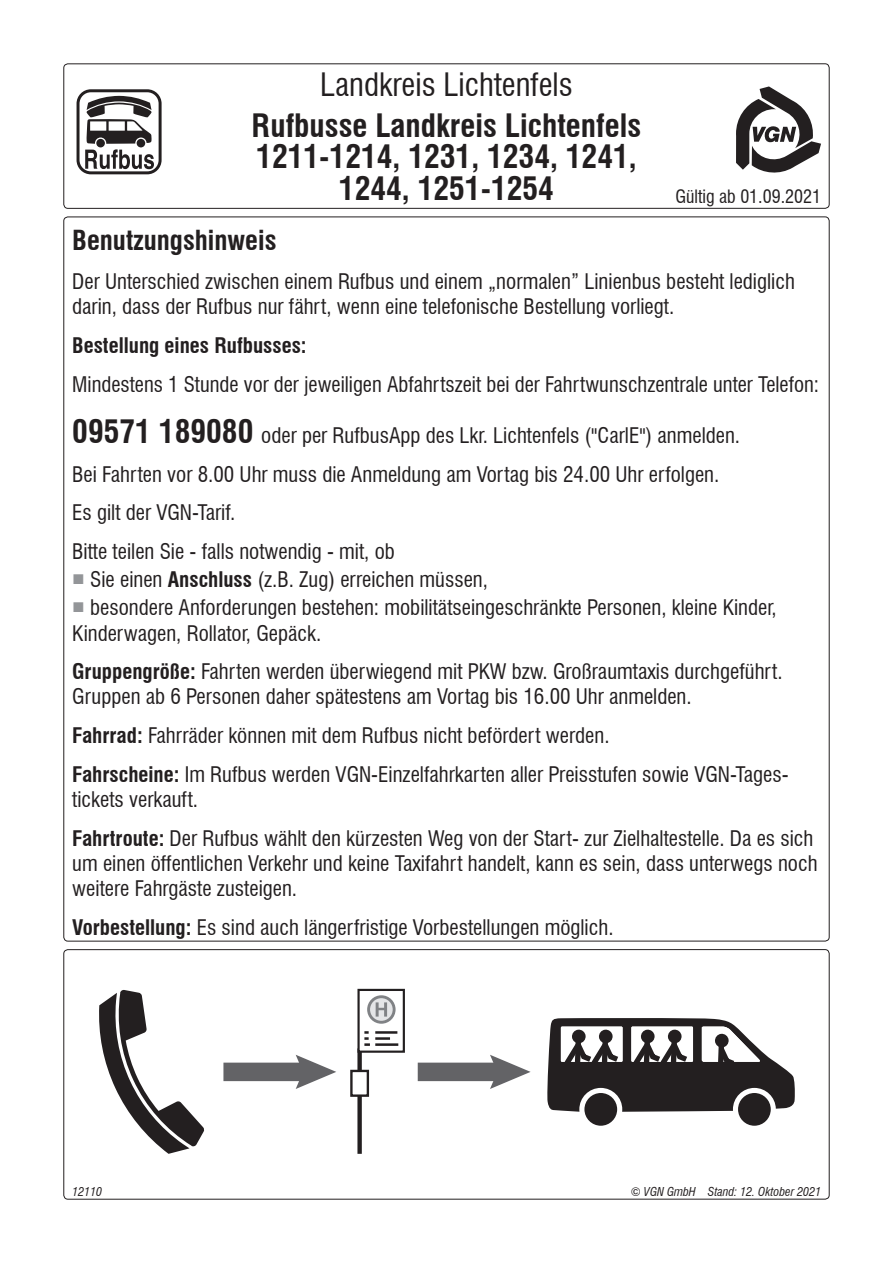
<style>
.page{position:relative;width:893px;height:1263px;background:#fff}
.page>*{position:absolute;margin:0;border:0;box-sizing:border-box;transform-origin:0 0}
.t1{font:700 condensed 31.5px/31.5px "Swiss 721 BT";color:#231f20;text-align:center}
.t2{font:condensed 31.5px "Swiss 721 BT";color:#231f20}
.t3{font:700 condensed 27px "Swiss 721 BT";color:#231f20}
.t4{font:condensed 21px/38.7px "Swiss 721 BT";color:#231f20}
.t5{font:700 condensed 21px "Swiss 721 BT";color:#231f20}
.t6{font:condensed 18px "Swiss 721 BT";color:#231f20}
.t7{font:italic condensed 12px "Swiss 721 BT";color:#231f20}
.s1{font-weight:700;font-size:31.5px}
.s2{font-family:"Arial";font-stretch:normal;color:#939598}
.s3{font-weight:700}
</style>
<div class="page">
<div style="left:63px;top:63px;width:767px;height:146px;border:1px solid #231f20;border-radius:4px"></div>
<div style="left:63px;top:949px;width:767px;height:250px;border:1px solid #231f20;border-radius:4px"></div>
<svg style="left:99px;top:990px;width:105px;height:164px"></svg>
<div style="left:357px;top:1048px;width:5px;height:106px;background:#231f20"></div>
<div style="left:359px;top:990px;width:45px;height:62px;background:#fff"></div>
<div style="left:357px;top:989px;width:48px;height:64px;border:2px solid #231f20"></div>
<svg style="left:369px;top:997px;width:25px;height:25px"></svg>
<div style="left:367px;top:995px;width:29px;height:29px;border:3px solid #808285;border-radius:50%"></div>
<svg style="left:376px;top:1002px;width:11px;height:14px"></svg>
<hr style="left:375px;top:1031px;width:22px;height:3px;background:#231f20">
<hr style="left:375px;top:1037px;width:15px;height:3px;background:#231f20">
<hr style="left:375px;top:1043px;width:23px;height:3px;background:#231f20">
<svg style="left:364px;top:1031px;width:6px;height:15px"></svg>
<div style="left:351px;top:1071px;width:17px;height:25px;background:#fff"></div>
<div style="left:350px;top:1070px;width:19px;height:27px;border:2px solid #231f20"></div>
<div style="left:223px;top:1062px;width:86px;height:19px;background:#636366"></div>
<svg style="left:296px;top:1055px;width:40px;height:34px"></svg>
<div style="left:418px;top:1062px;width:85px;height:19px;background:#636366"></div>
<svg style="left:490px;top:1055px;width:41px;height:34px"></svg>
<div style="left:738px;top:1093px;width:33px;height:33px;background:#231f20;border-radius:50%"></div>
<div style="left:584px;top:1093px;width:33px;height:33px;background:#231f20;border-radius:50%"></div>
<svg style="left:547px;top:1018px;width:248px;height:94px"></svg>
<div style="left:715px;top:1033px;width:14px;height:15px;background:#231f20;border-radius:50%"></div>
<svg style="left:736px;top:86px;width:85px;height:87px"></svg>
<div style="left:77px;top:89px;width:85px;height:85px;border:3px solid #231f20;border-radius:13px"></div>
<svg style="left:85px;top:96px;width:69px;height:73px"></svg>
<div style="left:137px;top:139px;width:8px;height:8px;background:#231f20;border-radius:50%"></div>
<div style="left:96px;top:139px;width:9px;height:8px;background:#231f20;border-radius:50%"></div>
<h1 class="t2" style="left:320px;top:66px;width:254px">Landkreis Lichtenfels</h1>
<h1 class="t1" style="left:252px;top:110px;width:391px">Rufbusse Landkreis Lichtenfels<br>1211-1214, 1231, 1234, 1241,<br>1244, 1251-1254</h1>
<p class="t6" style="left:675px;top:186px;width:147px">Gültig ab 01.09.2021</p>
<p class="t3" style="left:72px;top:224px;width:206px">Benutzungshinweis</p>
<p class="t4" style="left:72px;top:269px;width:724px;line-height:25.2px">Der Unterschied zwischen einem Rufbus und einem „normalen” Linienbus besteht lediglich darin, dass der Rufbus nur fährt, wenn eine telefonische Bestellung vorliegt.</p>
<p class="t5" style="left:72px;top:333px;width:236px">Bestellung eines Rufbusses:</p>
<p class="t4" style="left:72px;top:364px;width:748px">Mindestens 1 Stunde vor der jeweiligen Abfahrtszeit bei der Fahrtwunschzentrale unter Telefon:</p>
<p class="t4" style="left:72px;top:416px;width:669px"><span class="s1">09571 189080</span> oder per RufbusApp des Lkr. Lichtenfels ("CarlE") anmelden.<br>Bei Fahrten vor 8.00 Uhr muss die Anmeldung am Vortag bis 24.00 Uhr erfolgen.<br>Es gilt der VGN-Tarif.<br>Bitte teilen Sie - falls notwendig - mit, ob</p>
<p class="t4" style="left:72px;top:560px;width:417px"><span class="s2">■</span> Sie einen <span class="s3">Anschluss</span> (z.B. Zug) erreichen müssen,</p>
<p class="t4" style="left:72px;top:595px;width:706px;line-height:25.2px"><span class="s2">■</span> besondere Anforderungen bestehen: mobilitätseingeschränkte Personen, kleine Kinder,<br>Kinderwagen, Rollator, Gepäck.</p>
<p class="t4" style="left:72px;top:659px;width:712px;line-height:25.2px"><span class="s3">Gruppengröße:</span> Fahrten werden überwiegend mit PKW bzw. Großraumtaxis durchgeführt.<br>Gruppen ab 6 Personen daher spätestens am Vortag bis 16.00 Uhr anmelden.</p>
<p class="t4" style="left:72px;top:716px;width:718px"><span class="s3">Fahrrad:</span> Fahrräder können mit dem Rufbus nicht befördert werden.<br><span class="s3">Fahrscheine:</span> Im Rufbus werden VGN-Einzelfahrkarten aller Preisstufen sowie VGN-Tages-</p>
<p class="t4" style="left:72px;top:780px;width:743px">tickets verkauft.<br><span class="s3">Fahrtroute:</span> Der Rufbus wählt den kürzesten Weg von der Start- zur Zielhaltestelle. Da es sich</p>
<p class="t4" style="left:72px;top:851px;width:747px;line-height:25.2px">um einen öffentlichen Verkehr und keine Taxifahrt handelt, kann es sein, dass unterwegs noch weitere Fahrgäste zusteigen.</p>
<p class="t4" style="left:72px;top:908px;width:543px"><span class="s3">Vorbestellung:</span> Es sind auch längerfristige Vorbestellungen möglich.</p>
<p class="t7" style="left:72px;top:1185px;width:31px">12110</p>
<p class="t7" style="left:631px;top:1185px;width:192px">© VGN GmbH Stand: 12. Oktober 2021</p>
</div>
